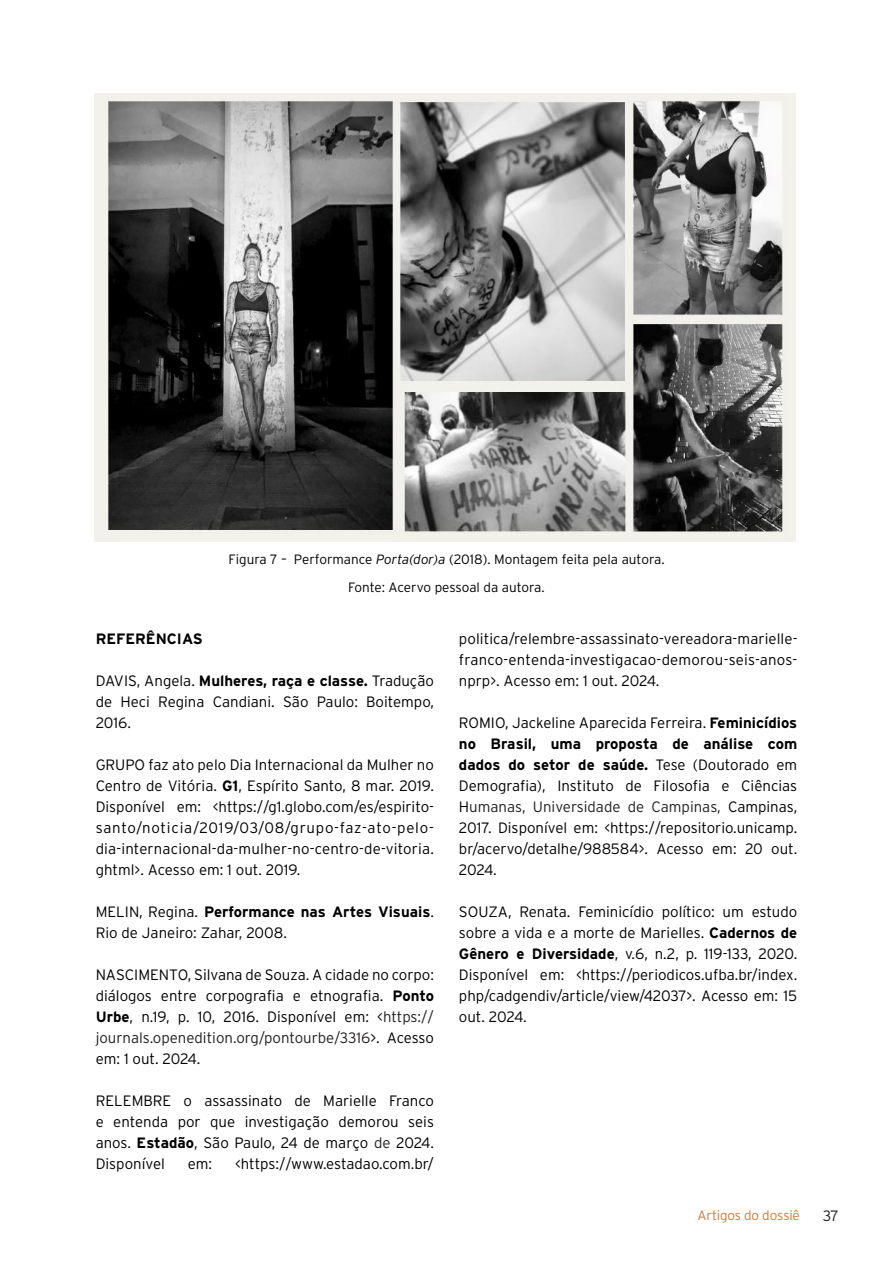
<style>
.page{position:relative;width:893px;height:1263px;background:#fff}
.page>*{position:absolute;margin:0;border:0;box-sizing:border-box;transform-origin:0 0}
.normal1{font:300 15px/21px "Interstate";color:#000;text-align:justify}
.normal1-2{font:700 15px "Interstate";color:#000}
.t1{font:300 15px "Interstate";color:#231f20}
.normal1-3{font:300 13.5px "Interstate";color:#000}
.t2{font:300 13.5px "Interstate";letter-spacing:-.01em;color:#d47736}
.s1{font-style:italic}
.s2{font-weight:700}
.s3{color:#231f20}
</style>
<div class="page">
<img style="left:95px;top:94px;width:700px;height:447px">
<p class="normal1-3" style="left:228px;top:552px;width:438px">Figura 7 – Performance <span class="s1">Porta(dor)a</span> (2018). Montagem feita pela autora.</p>
<p class="normal1-3" style="left:348px;top:580px;width:198px">Fonte: Acervo pessoal da autora.</p>
<p class="normal1" style="left:459px;top:628px;width:340px">politica/relembre-assassinato-vereadora-marielle&shy;franco-entenda-investigacao-demorou-seis-anos&shy;nprp&gt;. Acesso em: 1 out. 2024.</p>
<p class="normal1" style="left:459px;top:712px;width:340px">ROMIO, Jackeline Aparecida Ferreira. <span class="s2">Feminicídios no Brasil, uma proposta de análise com dados do setor de saúde.</span> Tese (Doutorado em Demografia), Instituto de Filosofia e Ciências H<span class="s3">umanas, Universidade de Campinas,</span> Campinas, 2017. Disponível em: &lt;https://repositorio.unicamp. br/acervo/detalhe/988584&gt;. Acesso em: 20 out.<br>2024.</p>
<p class="normal1" style="left:459px;top:901px;width:340px">SOUZA, Renata. Feminicídio político: um estudo sobre a vida e a morte de Marielles. <span class="s2">Cadernos de Gênero e Diversidade</span>, v.6, n.2, p. 119-133, 2020.<br>Disponível em: &lt;https://periodicos.ufba.br/index. php/cadgendiv/article/view/42037&gt;. Acesso em: 15 out. 2024.</p>
<p class="normal1-2" style="left:96px;top:630px;width:109px">REFERÊNCIAS</p>
<p class="normal1" style="left:96px;top:670px;width:340px">DAVIS, Angela. <span class="s2">Mulheres, raça e classe.</span> Tradução de Heci Regina Candiani. São Paulo: Boitempo, 2016.</p>
<p class="normal1" style="left:96px;top:754px;width:340px">GRUPO faz ato pelo Dia Internacional da Mulher no Centro de Vitória. <span class="s2">G1</span>, Espírito Santo, 8 mar. 2019.<br>Disponível em: &lt;https://g1.globo.com/es/espirito&shy;santo/noticia/2019/03/08/grupo-faz-ato-pelo&shy;dia-internacional-da-mulher-no-centro-de-vitoria. ghtml&gt;. Acesso em: 1 out. 2019.</p>
<p class="normal1" style="left:96px;top:901px;width:340px">MELIN, Regina. <span class="s2">Performance nas Artes Visuais</span>.<br>Rio de Janeiro: Zahar, 2008.</p>
<p class="normal1" style="left:96px;top:964px;width:340px">NASCIMENTO, Silvana de Souza. A cidade no corpo: diálogos entre corpografia e etnografia. <span class="s2">Ponto Urbe</span>, n.19, p. 10, 2016. Disponível em: &lt;<span class="s3">https:// journals.openedition.org/pontourbe/3316</span>&gt;. Acesso em: 1 out. 2024.</p>
<p class="normal1" style="left:96px;top:1090px;width:340px">RELEMBRE o assassinato de Marielle Franco e entenda por que investigação demorou seis anos. <span class="s2">Estadão</span>, São Paulo, 24 de março <span class="s3">de</span> 2024.<br>Disponível</p>
<p class="normal1" style="left:188px;top:1153px;width:26px">em:</p>
<p class="normal1" style="left:235px;top:1153px;width:200px">&lt;https://www.estadao.com.br/</p>
<p class="t2" style="left:697px;top:1207px;width:104px">Artigos do dossiê</p>
<p class="t1" style="left:823px;top:1207px;width:18px">37</p>
</div>
